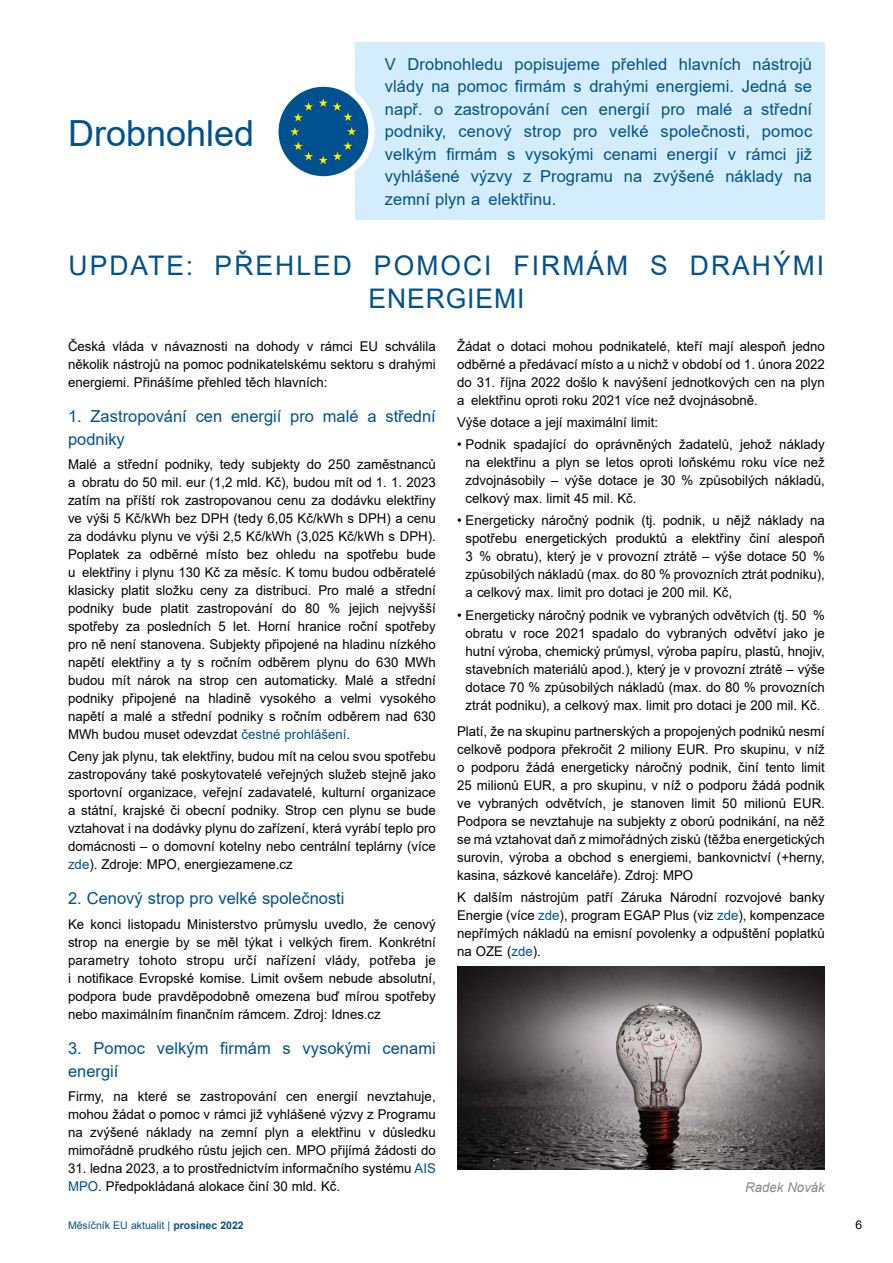
<style>
.page{position:relative;width:893px;height:1263px;background:#fff}
.page>*{position:absolute;margin:0;border:0;box-sizing:border-box;transform-origin:0 0}
.t1{font:36px "Arial";color:#00518f}
.t2{font:27px/33px "Arial";letter-spacing:.08em;color:#00518f;text-align:center}
.t3{font:16.5px/22.5px "Arial";color:#00518f}
.t4{font:13.5px/18px "Arial";color:#000;text-align:justify}
.t5{font:italic 13.5px "Arial";color:#878787}
.t6{font:12px "Arial";color:#000}
.t7{font:10.5px "Arial";color:#00518f}
.s1{color:#00518f}
.s2{font-weight:700}
</style>
<div class="page">
<div style="left:355px;top:43px;width:470px;height:177px;background:#d4edfc"></div>
<svg style="left:282px;top:83px;width:93px;height:97px"></svg>
<div style="left:279px;top:87px;width:89px;height:89px;background:#00518f;border-radius:50%"></div>
<svg style="left:319px;top:98px;width:33px;height:23px"></svg>
<svg style="left:294px;top:102px;width:19px;height:19px"></svg>
<svg style="left:290px;top:127px;width:9px;height:9px"></svg>
<svg style="left:294px;top:142px;width:19px;height:18px"></svg>
<svg style="left:319px;top:142px;width:33px;height:22px"></svg>
<svg style="left:347px;top:127px;width:9px;height:9px"></svg>
<img style="left:457px;top:967px;width:368px;height:202px">
<h1 class="t1" style="left:68px;top:108px;width:188px">Drobnohled</h1>
<p class="t3" style="left:385px;top:53px;width:429px;text-align:justify">V Drobnohledu popisujeme přehled hlavních nástrojů vlády na pomoc firmám s drahými energiemi. Jedná se např. o zastropování cen energií pro malé a střední podniky, cenový strop pro velké společnosti, pomoc velkým firmám s vysokými cenami energií v rámci již vyhlášené výzvy z Programu na zvýšené náklady na zemní plyn a elektřinu.</p>
<h2 class="t2" style="left:68px;top:249px;width:757px">UPDATE: PŘEHLED POMOCI FIRMÁM S DRAHÝMI<br>ENERGIEMI</h2>
<p class="t4" style="left:68px;top:337px;width:369px">Česká vláda v návaznosti na dohody v rámci EU schválila několik nástrojů na pomoc podnikatelskému sektoru s drahými energiemi. Přinášíme přehled těch hlavních:</p>
<p class="t3" style="left:68px;top:405px;width:369px">1. Zastropování cen energií pro malé a střední podniky</p>
<p class="t4" style="left:68px;top:455px;width:369px">Malé a střední podniky, tedy subjekty do 250 zaměstnanců a obratu do 50 mil. eur (1,2 mld. Kč), budou mít od 1. 1. 2023 zatím na příští rok zastropovanou cenu za dodávku elektřiny ve výši 5 Kč/kWh bez DPH (tedy 6,05 Kč/kWh s DPH) a cenu za dodávku plynu ve výši 2,5 Kč/kWh (3,025 Kč/kWh s DPH).<br>Poplatek za odběrné místo bez ohledu na spotřebu bude u elektřiny i plynu 130 Kč za měsíc. K tomu budou odběratelé klasicky platit složku ceny za distribuci. Pro malé a střední podniky bude platit zastropování do 80 % jejich nejvyšší spotřeby za posledních 5 let. Horní hranice roční spotřeby pro ně není stanovena. Subjekty připojené na hladinu nízkého napětí elektřiny a ty s ročním odběrem plynu do 630 MWh budou mít nárok na strop cen automaticky. Malé a střední podniky připojené na hladině vysokého a velmi vysokého napětí a malé a střední podniky s ročním odběrem nad 630<br>MWh budou muset odevzdat <span class="s1">čestné prohlášení</span>.</p>
<p class="t4" style="left:68px;top:747px;width:369px">Ceny jak plynu, tak elektřiny, budou mít na celou svou spotřebu zastropovány také poskytovatelé veřejných služeb stejně jako sportovní organizace, veřejní zadavatelé, kulturní organizace a státní, krajské či obecní podniky. Strop cen plynu se bude vztahovat i na dodávky plynu do zařízení, která vyrábí teplo pro domácnosti – o domovní kotelny nebo centrální teplárny (více <span class="s1">zde</span>). Zdroje: MPO, energiezamene.cz</p>
<p class="t3" style="left:68px;top:887px;width:278px">2. Cenový strop pro velké společnosti</p>
<p class="t4" style="left:68px;top:915px;width:369px">Ke konci listopadu Ministerstvo průmyslu uvedlo, že cenový strop na energie by se měl týkat i velkých firem. Konkrétní parametry tohoto stropu určí nařízení vlády, potřeba je i notifikace Evropské komise. Limit ovšem nebude absolutní, podpora bude pravděpodobně omezena buď mírou spotřeby nebo maximálním finančním rámcem. Zdroj: Idnes.cz</p>
<p class="t3" style="left:68px;top:1037px;width:369px">3. Pomoc velkým firmám s vysokými cenami energií</p>
<p class="t4" style="left:68px;top:1087px;width:369px">Firmy, na které se zastropování cen energií nevztahuje, mohou žádat o pomoc v rámci již vyhlášené výzvy z Programu na zvýšené náklady na zemní plyn a elektřinu v důsledku mimořádně prudkého růstu jejich cen. MPO přijímá žádosti do</p>
<p class="t4" style="left:68px;top:1159px;width:369px">31. ledna 2023, a to prostřednictvím informačního systému <span class="s1">AIS<br>MPO</span>. Předpokládaná alokace činí 30 mld. Kč.</p>
<p class="t7" style="left:68px;top:1218px;width:177px">Měsíčník EU aktualit | <span class="s2">prosinec 2022</span></p>
<p class="t4" style="left:457px;top:337px;width:369px">Žádat o dotaci mohou podnikatelé, kteří mají alespoň jedno odběrné a předávací místo a u nichž v období od 1. února 2022 do 31. října 2022 došlo k navýšení jednotkových cen na plyn a elektřinu oproti roku 2021 více než dvojnásobně.</p>
<p class="t4" style="left:457px;top:413px;width:203px">Výše dotace a její maximální limit:</p>
<p class="t4" style="left:466px;top:435px;width:361px;text-indent:-9px">• Podnik spadající do oprávněných žadatelů, jehož náklady na elektřinu a plyn se letos oproti loňskému roku více než zdvojnásobily – výše dotace je 30 % způsobilých nákladů, celkový max. limit 45 mil. Kč.</p>
<p class="t4" style="left:466px;top:512px;width:361px;text-indent:-9px">• Energeticky náročný podnik (tj. podnik, u nějž náklady na spotřebu energetických produktů a elektřiny činí alespoň 3 % obratu), který je v provozní ztrátě – výše dotace 50 % způsobilých nákladů (max. do 80 % provozních ztrát podniku), a celkový max. limit pro dotaci je 200 mil. Kč,</p>
<p class="t4" style="left:466px;top:606px;width:361px;text-indent:-9px">• Energeticky náročný podnik ve vybraných odvětvích (tj. 50 % obratu v roce 2021 spadalo do vybraných odvětví jako je hutní výroba, chemický průmysl, výroba papíru, plastů, hnojiv, stavebních materiálů apod.), který je v provozní ztrátě – výše dotace 70 % způsobilých nákladů (max. do 80 % provozních ztrát podniku), a celkový max. limit pro dotaci je 200 mil. Kč.</p>
<p class="t4" style="left:457px;top:722px;width:369px">Platí, že na skupinu partnerských a propojených podniků nesmí celkově podpora překročit 2 miliony EUR. Pro skupinu, v níž o podporu žádá energeticky náročný podnik, činí tento limit 25 milionů EUR, a pro skupinu, v níž o podporu žádá podnik ve vybraných odvětvích, je stanoven limit 50 milionů EUR.<br>Podpora se nevztahuje na subjekty z oborů podnikání, na něž se má vztahovat daň z mimořádných zisků (těžba energetických surovin, výroba a obchod s energiemi, bankovnictví (+herny, kasina, sázkové kanceláře). Zdroj: MPO</p>
<p class="t4" style="left:457px;top:888px;width:369px">K dalším nástrojům patří Záruka Národní rozvojové banky Energie (více <span class="s1">zde</span>), program EGAP Plus (viz <span class="s1">zde</span>), kompenzace nepřímých nákladů na emisní povolenky a odpuštění poplatků na OZE (<span class="s1">zde</span>).</p>
<p class="t5" style="left:745px;top:1178px;width:81px">Radek Novák</p>
<p class="t6" style="left:856px;top:1217px;width:8px">6</p>
</div>
